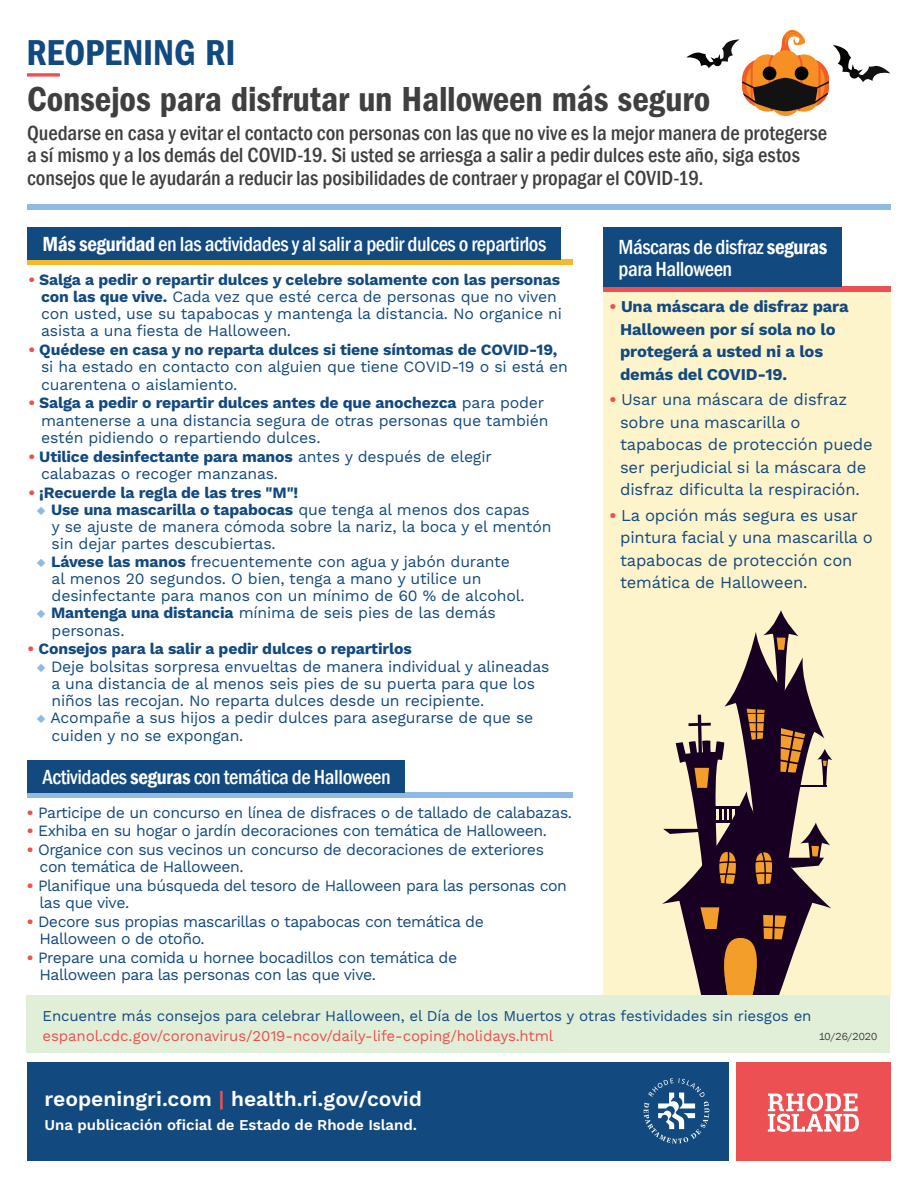
<style>
.page{position:relative;width:918px;height:1188px;background:#fff}
.page>*{position:absolute;margin:0;border:0;box-sizing:border-box;transform-origin:0 0}
.t1{font:37.35px "Franklin Gothic LT Pro Cn Dm";letter-spacing:-.005em;color:#12497f}
.t2{font:36px "Franklin Gothic LT Pro Cn Dm";letter-spacing:-.005em;color:#3f3f3f}
.t3{font:500 condensed 21px/22.5px "Franklin Gothic";color:#3f3f3f}
.t4{font:500 condensed 21px/22.5px "Franklin Gothic";letter-spacing:-.02em;color:#fff}
.t5{font:600 21px "Work Sans";color:#fff}
.t6{font:16.5px/22.5px "Work Sans";letter-spacing:-.01em;color:#12497f}
.t7{font:700 16.5px/22.5px "Work Sans";letter-spacing:-.01em;color:#12497f}
.t8{font:15.75px/17.2px "Work Sans";letter-spacing:-.01em;color:#12497f}
.t9{font:15.75px/17.2px "Work Sans";letter-spacing:-.03em;color:#12497f}
.t10{font:700 15.75px "Work Sans";letter-spacing:-.01em;color:#12497f}
.t11{font:15px "Work Sans";letter-spacing:-.01em;color:#12497f}
.t12{font:15px "Work Sans";letter-spacing:-.01em;color:#ec5052}
.t13{font:600 15px "Work Sans";color:#fff}
.t14{font:10.5px "Franklin Gothic";color:#3f3f3f}
.s1{font-weight:600}
.s2{font-weight:700;color:#ec5052}
.s3{font-weight:700}
.s4{color:#ec5052}
.s5{color:#8ebae3}
</style>
<div class="page">
<div style="left:603px;top:292px;width:288px;height:704px;background:#fdf4cc"></div>
<svg style="left:662px;top:610px;width:170px;height:386px"></svg>
<div style="left:26px;top:996px;width:864px;height:57px;background:#e1eed8"></div>
<div style="left:27px;top:1063px;width:702px;height:98px;background:#12497f"></div>
<div style="left:736px;top:1063px;width:155px;height:98px;background:#ec5052"></div>
<svg style="left:768px;top:1093px;width:91px;height:39px"></svg>
<svg style="left:27px;top:73px;width:33px;height:4px"></svg>
<div style="left:27px;top:259px;width:546px;height:6px;background:#f5ba2c"></div>
<div style="left:27px;top:227px;width:533px;height:32px;background:#12497f"></div>
<div style="left:27px;top:205px;width:864px;height:5px;background:#8ebae3"></div>
<div style="left:27px;top:792px;width:546px;height:5px;background:#8ebae3"></div>
<div style="left:27px;top:760px;width:378px;height:32px;background:#12497f"></div>
<div style="left:603px;top:286px;width:288px;height:6px;background:#ec5052"></div>
<div style="left:603px;top:227px;width:239px;height:59px;background:#12497f"></div>
<svg style="left:686px;top:29px;width:204px;height:87px"></svg>
<svg style="left:644px;top:1078px;width:65px;height:66px"></svg>
<h1 class="t1" style="left:26px;top:31px;width:211px">REOPENING RI</h1>
<h2 class="t2" style="left:27px;top:78px;width:685px">Consejos para disfrutar un Halloween más seguro</h2>
<p class="t3" style="left:27px;top:122px;width:802px">Quedarse en casa y evitar el contacto con personas con las que no vive es la mejor manera de protegerse a sí mismo y a los demás del COVID-19. Si usted se arriesga a salir a pedir dulces este año, siga estos consejos que le ayudarán a reducir las posibilidades de contraer y propagar el COVID-19.</p>
<h3 class="t4" style="left:43px;top:232px;width:505px"><span class="s1">Más seguridad</span> en las actividades y al salir a pedir dulces o repartirlos</h3>
<p class="t8" style="left:41px;top:271px;width:522px;text-indent:-13px"><span class="s2">•</span> <span class="s3">Salga a pedir o repartir dulces y celebre solamente con las personas con las que vive.</span> Cada vez que esté cerca de personas que no viven con usted, use su tapabocas y mantenga la distancia. No organice ni asista a una fiesta de Halloween.</p>
<p class="t8" style="left:41px;top:342px;width:528px;text-indent:-13px"><span class="s2">•</span> <span class="s3">Quédese en casa y no reparta dulces si tiene síntomas de COVID-19, </span>si ha estado en contacto con alguien que tiene COVID-19 o si está en cuarentena o aislamiento.</p>
<p class="t8" style="left:41px;top:395px;width:509px;text-indent:-13px"><span class="s2">•</span> <span class="s3">Salga a pedir o repartir dulces antes de que anochezca</span> para poder mantenerse a una distancia segura de otras personas que también estén pidiendo o repartiendo dulces.</p>
<p class="t8" style="left:41px;top:448px;width:452px;text-indent:-13px"><span class="s2">•</span> <span class="s3">Utilice desinfectante para manos</span> antes y después de elegir calabazas o recoger manzanas.</p>
<p class="t10" style="left:28px;top:483px;width:271px"><span class="s4">•</span> ¡Recuerde la regla de las tres "M"!</p>
<p class="t8" style="left:52px;top:502px;width:501px;text-indent:-15px"><span class="s5">◆</span> <span class="s3">Use una mascarilla o tapabocas</span> que tenga al menos dos capas<br>y se ajuste de manera cómoda sobre la nariz, la boca y el mentón sin dejar partes descubiertas.</p>
<p class="t8" style="left:52px;top:553px;width:475px;text-indent:-15px"><span class="s5">◆</span> <span class="s3">Lávese las manos</span> frecuentemente con agua y jabón durante al menos 20 segundos. O bien, tenga a mano y utilice un desinfectante para manos con un mínimo de 60 % de alcohol.</p>
<p class="t8" style="left:52px;top:605px;width:446px;text-indent:-15px"><span class="s5">◆</span> <span class="s3">Mantenga una distancia</span> mínima de seis pies de las demás personas.</p>
<p class="t10" style="left:28px;top:640px;width:386px"><span class="s4">•</span> Consejos para la salir a pedir dulces o repartirlos</p>
<p class="t8" style="left:52px;top:658px;width:499px;text-indent:-15px"><span class="s5">◆</span> Deje bolsitas sorpresa envueltas de manera individual y alineadas a una distancia de al menos seis pies de su puerta para que los niños las recojan. No reparta dulces desde un recipiente.</p>
<p class="t8" style="left:52px;top:710px;width:483px;text-indent:-15px"><span class="s5">◆</span> Acompañe a sus hijos a pedir dulces para asegurarse de que se cuiden y no se expongan.</p>
<h3 class="t4" style="left:43px;top:765px;width:350px">Actividades <span class="s1">seguras</span> con temática de Halloween</h3>
<p class="t9" style="left:27px;top:804px;width:547px"><span class="s2">•</span> Participe de un concurso en línea de disfraces o de tallado de calabazas.</p>
<p class="t9" style="left:27px;top:823px;width:522px"><span class="s2">•</span> Exhiba en su hogar o jardín decoraciones con temática de Halloween.</p>
<p class="t9" style="left:40px;top:842px;width:506px;text-indent:-13px"><span class="s2">•</span> Organice con sus vecinos un concurso de decoraciones de exteriores con temática de Halloween.</p>
<p class="t9" style="left:40px;top:878px;width:529px;text-indent:-13px"><span class="s2">•</span> Planifique una búsqueda del tesoro de Halloween para las personas con las que vive.</p>
<p class="t9" style="left:40px;top:914px;width:446px;text-indent:-13px"><span class="s2">•</span> Decore sus propias mascarillas o tapabocas con temática de<br>Halloween o de otoño.</p>
<p class="t9" style="left:40px;top:950px;width:419px;text-indent:-13px"><span class="s2">•</span> Prepare una comida u hornee bocadillos con temática de<br>Halloween para las personas con las que vive.</p>
<h3 class="t4" style="left:619px;top:235px;width:210px">Máscaras de disfraz <span class="s1">seguras </span>para Halloween</h3>
<p class="t7" style="left:620px;top:296px;width:230px;text-indent:-10px"><span class="s4">•</span> Una máscara de disfraz para<br>Halloween por sí sola no lo protegerá a usted ni a los demás del COVID-19.</p>
<p class="t6" style="left:620px;top:389px;width:254px;text-indent:-10px"><span class="s2">•</span> Usar una máscara de disfraz sobre una mascarilla o tapabocas de protección puede ser perjudicial si la máscara de disfraz dificulta la respiración.</p>
<p class="t6" style="left:620px;top:505px;width:254px;text-indent:-10px"><span class="s2">•</span> La opción más segura es usar pintura facial y una mascarilla o tapabocas de protección con temática de Halloween.</p>
<p class="t11" style="left:43px;top:1007px;width:770px">Encuentre más consejos para celebrar Halloween, el Día de los Muertos y otras festividades sin riesgos en</p>
<p class="t12" style="left:43px;top:1027px;width:512px">espanol.cdc.gov/coronavirus/2019-ncov/daily-life-coping/holidays.html</p>
<p class="t14" style="left:819px;top:1030px;width:60px">10/26/2020</p>
<h3 class="t5" style="left:45px;top:1086px;width:379px">reopeningri.com <span class="s4">|</span> health.ri.gov/covid</h3>
<p class="t13" style="left:45px;top:1117px;width:374px">Una publicación oficial de Estado de Rhode Island.</p>
</div>
